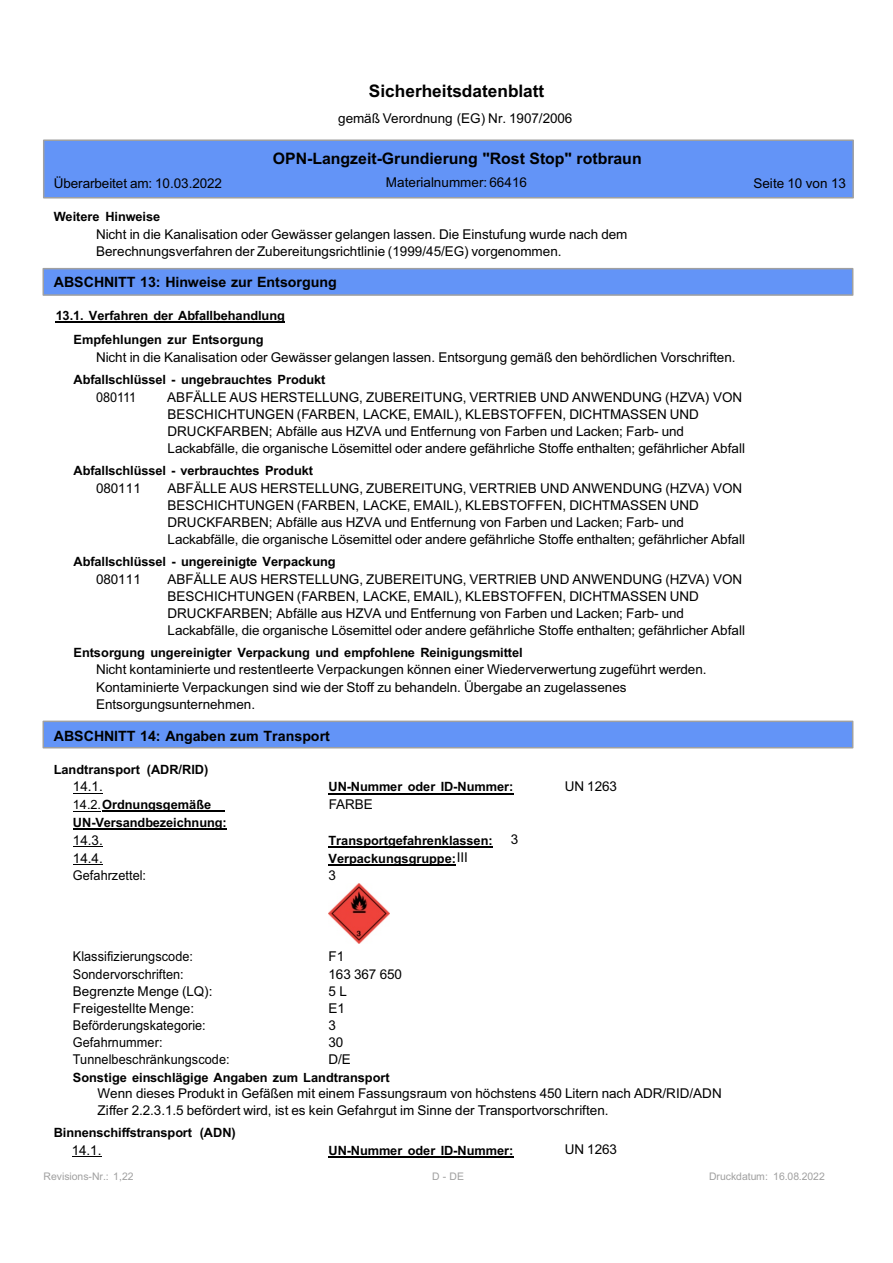
<style>
.page{position:relative;width:893px;height:1263px;background:#fff}
.page>*{position:absolute;margin:0;border:0;box-sizing:border-box;transform-origin:0 0}
.t1{font:700 17.25px "Arial";color:#000}
.t2{font:700 15.9px "Arial";color:#000}
.t3{font:700 14.25px "Arial";color:#000}
.t4{font:13.5px/17.1px "Arial";color:#000}
.t5{font:13.5px "Arial";color:#000;scale:.94 1}
.t6{font:700 12.75px/24.3px "Arial";color:#000;text-align:center}
.t7{font:10.5px "Arial";color:#a0a0a0}
.s1{font-weight:400}
.s2{font-weight:400;font-size:13.5px}
</style>
<div class="page">
<svg style="left:43px;top:139px;width:811px;height:60px;fill:#6394f7"></svg>
<hr style="left:56px;top:321px;width:229px;height:2px;background:#000">
<hr style="left:73px;top:793px;width:30px;height:1px;background:#000">
<hr style="left:328px;top:793px;width:186px;height:1px;background:#000">
<svg style="left:73px;top:811px;width:28px;height:1px"></svg>
<hr style="left:102px;top:811px;width:123px;height:1px;background:#000">
<hr style="left:73px;top:828px;width:154px;height:2px;background:#000">
<hr style="left:73px;top:846px;width:30px;height:1px;background:#000">
<hr style="left:328px;top:846px;width:165px;height:2px;background:#000">
<hr style="left:73px;top:864px;width:30px;height:1px;background:#000">
<hr style="left:328px;top:864px;width:128px;height:2px;background:#000">
<svg style="left:72px;top:1156px;width:29px;height:1px"></svg>
<hr style="left:328px;top:1156px;width:186px;height:2px;background:#000">
<img style="left:329px;top:883px;width:60px;height:61px">
<svg style="left:42px;top:720px;width:812px;height:29px"></svg>
<svg style="left:42px;top:268px;width:812px;height:28px"></svg>
<p class="t1" style="left:369px;top:84px;width:177px">Sicherheitsdatenblatt</p>
<p class="t4" style="left:338px;top:111px;width:236px">gemäß Verordnung (EG) Nr. 1907/2006</p>
<p class="t2" style="left:273px;top:153px;width:370px">OPN-Langzeit-Grundierung "Rost Stop" rotbraun</p>
<p class="t4" style="left:386px;top:175px;width:143px">Materialnummer: 66416</p>
<p class="t4" style="left:54px;top:176px;width:170px">Überarbeitet am: 10.03.2022</p>
<p class="t4" style="left:753px;top:176px;width:94px">Seite 10 von 13</p>
<p class="t6" style="left:54px;top:206px;width:108px">Weitere Hinweise</p>
<p class="t4" style="left:96px;top:227px;width:533px">Nicht in die Kanalisation oder Gewässer gelangen lassen. Die Einstufung wurde nach dem<br>Berechnungsverfahren der Zubereitungsrichtlinie (1999/45/EG) vorgenommen.</p>
<p class="t3" style="left:54px;top:277px;width:285px">ABSCHNITT 13: Hinweise zur Entsorgung</p>
<p class="t6" style="left:56px;top:305px;width:231px">13.1. Verfahren der Abfallbehandlung<br>Empfehlungen zur Entsorgung</p>
<p class="t4" style="left:96px;top:350px;width:641px">Nicht in die Kanalisation oder Gewässer gelangen lassen. Entsorgung gemäß den behördlichen Vorschriften.</p>
<p class="t6" style="left:73px;top:368px;width:254px">Abfallschlüssel - ungebrauchtes Produkt</p>
<p class="t5" style="left:96px;top:392px;width:44px">080111</p>
<p class="t4" style="left:167px;top:390px;width:579px">ABFÄLLE AUS HERSTELLUNG, ZUBEREITUNG, VERTRIEB UND ANWENDUNG (HZVA) VON BESCHICHTUNGEN (FARBEN, LACKE, EMAIL), KLEBSTOFFEN, DICHTMASSEN UND DRUCKFARBEN; Abfälle aus HZVA und Entfernung von Farben und Lacken; Farb- und Lackabfälle, die organische Lösemittel oder andere gefährliche Stoffe enthalten; gefährlicher Abfall</p>
<p class="t6" style="left:73px;top:459px;width:241px">Abfallschlüssel - verbrauchtes Produkt</p>
<p class="t4" style="left:96px;top:481px;width:46px">080111</p>
<p class="t4" style="left:167px;top:480px;width:579px">ABFÄLLE AUS HERSTELLUNG, ZUBEREITUNG, VERTRIEB UND ANWENDUNG (HZVA) VON BESCHICHTUNGEN (FARBEN, LACKE, EMAIL), KLEBSTOFFEN, DICHTMASSEN UND DRUCKFARBEN; Abfälle aus HZVA und Entfernung von Farben und Lacken; Farb- und Lackabfälle, die organische Lösemittel oder andere gefährliche Stoffe enthalten; gefährlicher Abfall</p>
<p class="t6" style="left:73px;top:550px;width:264px">Abfallschlüssel - ungereinigte Verpackung</p>
<p class="t4" style="left:96px;top:572px;width:46px">080111</p>
<p class="t4" style="left:167px;top:571px;width:579px">ABFÄLLE AUS HERSTELLUNG, ZUBEREITUNG, VERTRIEB UND ANWENDUNG (HZVA) VON BESCHICHTUNGEN (FARBEN, LACKE, EMAIL), KLEBSTOFFEN, DICHTMASSEN UND DRUCKFARBEN; Abfälle aus HZVA und Entfernung von Farben und Lacken; Farb- und Lackabfälle, die organische Lösemittel oder andere gefährliche Stoffe enthalten; gefährlicher Abfall</p>
<p class="t6" style="left:73px;top:641px;width:451px">Entsorgung ungereinigter Verpackung und empfohlene Reinigungsmittel</p>
<p class="t4" style="left:96px;top:662px;width:612px">Nicht kontaminierte und restentleerte Verpackungen können einer Wiederverwertung zugeführt werden.<br>Kontaminierte Verpackungen sind wie der Stoff zu behandeln. Übergabe an zugelassenes<br>Entsorgungsunternehmen.</p>
<p class="t3" style="left:54px;top:730px;width:278px">ABSCHNITT 14: Angaben zum Transport</p>
<p class="t6" style="left:54px;top:758px;width:156px">Landtransport (ADR/RID)</p>
<p class="t4" style="left:73px;top:779px;width:31px">14.1.</p>
<p class="t6" style="left:328px;top:776px;width:186px">UN-Nummer oder ID-Nummer:</p>
<p class="t4" style="left:565px;top:779px;width:54px">UN 1263</p>
<p class="t6" style="left:73px;top:797px;width:155px;line-height:17.9px;text-align:left"><span class="s1">14.2.</span>Ordnungsgemäße<br>UN-Versandbezeichnung:</p>
<p class="t4" style="left:329px;top:797px;width:46px">FARBE</p>
<p class="t4" style="left:73px;top:833px;width:31px">14.3.</p>
<p class="t6" style="left:328px;top:829px;width:166px">Transportgefahrenklassen:</p>
<p class="t4" style="left:511px;top:832px;width:9px">3</p>
<p class="t4" style="left:73px;top:851px;width:31px">14.4.</p>
<p class="t6" style="left:328px;top:847px;width:141px">Verpackungsgruppe:<span class="s2">III</span></p>
<p class="t5" style="left:73px;top:870px;width:79px">Gefahrzettel:</p>
<p class="t4" style="left:328px;top:868px;width:9px">3</p>
<p class="t5" style="left:73px;top:951px;width:129px">Klassifizierungscode:</p>
<p class="t4" style="left:328px;top:949px;width:17px">F1</p>
<p class="t5" style="left:73px;top:969px;width:119px">Sondervorschriften:</p>
<p class="t4" style="left:328px;top:966px;width:75px">163 367 650</p>
<p class="t4" style="left:73px;top:983px;width:141px">Begrenzte Menge (LQ):</p>
<p class="t4" style="left:328px;top:983px;width:20px">5 L</p>
<p class="t4" style="left:73px;top:1001px;width:123px">Freigestellte Menge:</p>
<p class="t4" style="left:328px;top:1001px;width:18px">E1</p>
<p class="t5" style="left:73px;top:1020px;width:143px">Beförderungskategorie:</p>
<p class="t4" style="left:328px;top:1018px;width:9px">3</p>
<p class="t5" style="left:73px;top:1037px;width:97px">Gefahrnummer:</p>
<p class="t4" style="left:328px;top:1035px;width:17px">30</p>
<p class="t5" style="left:73px;top:1054px;width:168px">Tunnelbeschränkungscode:</p>
<p class="t4" style="left:328px;top:1052px;width:24px">D/E</p>
<p class="t6" style="left:73px;top:1066px;width:318px">Sonstige einschlägige Angaben zum Landtransport</p>
<p class="t4" style="left:98px;top:1086px;width:626px">Wenn dieses Produkt in Gefäßen mit einem Fassungsraum von höchstens 450 Litern nach ADR/RID/ADN<br>Ziffer 2.2.3.1.5 befördert wird, ist es kein Gefahrgut im Sinne der Transportvorschriften.</p>
<p class="t6" style="left:54px;top:1122px;width:184px">Binnenschiffstransport (ADN)</p>
<p class="t4" style="left:72px;top:1143px;width:31px">14.1.</p>
<p class="t6" style="left:328px;top:1139px;width:186px">UN-Nummer oder ID-Nummer:</p>
<p class="t4" style="left:565px;top:1142px;width:54px">UN 1263</p>
<p class="t7" style="left:44px;top:1173px;width:91px">Revisions-Nr.: 1,22</p>
<p class="t7" style="left:432px;top:1173px;width:33px">D-DE</p>
<p class="t7" style="left:709px;top:1173px;width:117px">Druckdatum: 16.08.2022</p>
</div>
